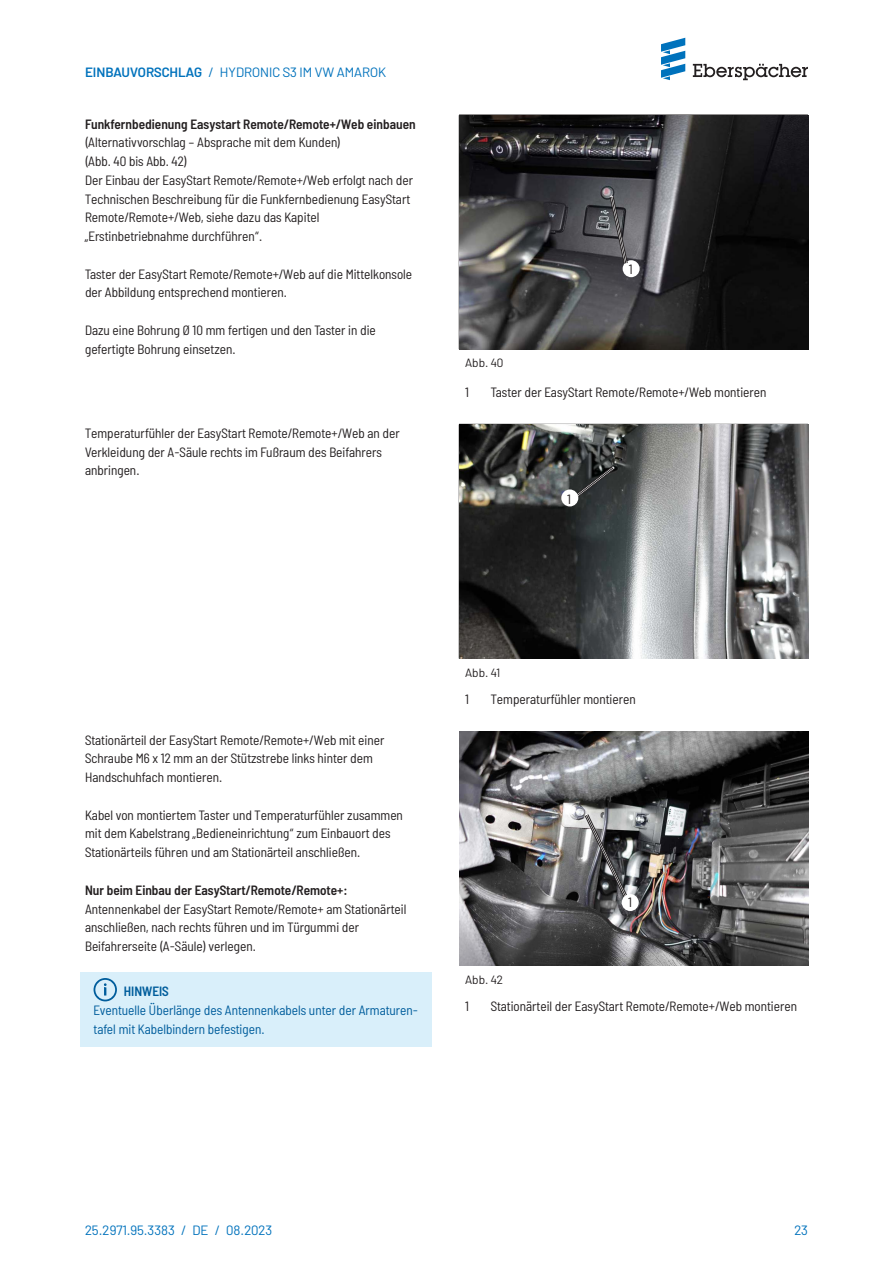
<style>
.page{position:relative;width:893px;height:1263px;background:#fff}
.page>*{position:absolute;margin:0;border:0;box-sizing:border-box;transform-origin:0 0}
.t1{font:semi-condensed 13.5px/18.8px "Barlow";color:#231f20}
.t2{font:600 semi-condensed 13.5px "Barlow";color:#231f20}
.t3{font:semi-condensed 13.5px/18.8px "Barlow";color:#005d9c}
.t4{font:13.5px "Barlow";color:#0072bc}
.t5{font:600 semi-condensed 13.5px "Barlow";color:#005d9c}
.t6{font:12px "Barlow";color:#231f20}
.s1{font-weight:600}
</style>
<div class="page">
<img style="left:459px;top:115px;width:349px;height:234px">
<div style="left:623px;top:260px;width:17px;height:17px;background:#fff;border-radius:50%"></div>
<img style="left:459px;top:424px;width:349px;height:234px">
<svg style="left:573px;top:464px;width:44px;height:36px;background:#353838"></svg>
<div style="left:561px;top:489px;width:17px;height:17px;background:#fff;border-radius:50%"></div>
<div style="left:81px;top:972px;width:351px;height:37px;background:#d9effa"></div>
<div style="left:81px;top:991px;width:351px;height:56px;background:#d9effa"></div>
<svg style="left:94px;top:978px;width:23px;height:23px"></svg>
<img style="left:459px;top:731px;width:349px;height:234px">
<svg style="left:583px;top:811px;width:48px;height:92px;background:#6d6e70"></svg>
<div style="left:622px;top:894px;width:17px;height:17px;background:#fff;border-radius:50%"></div>
<svg style="left:608px;top:194px;width:21px;height:73px;background:#5e5e61"></svg>
<svg style="left:693px;top:64px;width:115px;height:16px"></svg>
<svg style="left:661px;top:38px;width:24px;height:42px"></svg>
<p class="t4" style="left:85px;top:63px;width:303px"><span class="s1">EINBAUVORSCHLAG</span> / HYDRONIC S3 IM VW AMAROK</p>
<p class="t2" style="left:85px;top:114px;width:332px">Funkfernbedienung Easystart Remote/Remote+/Web einbauen</p>
<p class="t1" style="left:85px;top:132px;width:330px">(Alternativvorschlag – Absprache mit dem Kunden)<br>(Abb. 40 bis Abb. 42)<br>Der Einbau der EasyStart Remote/Remote+/Web erfolgt nach der Technischen Beschreibung für die Funkfernbedienung EasyStart Remote/Remote+/Web, siehe dazu das Kapitel „Erstinbetriebnahme durchführen“.</p>
<p class="t1" style="left:85px;top:263px;width:329px">Taster der EasyStart Remote/Remote+/Web auf die Mittelkonsole der Abbildung entsprechend montieren.</p>
<p class="t1" style="left:85px;top:320px;width:292px">Dazu eine Bohrung Ø 10 mm fertigen und den Taster in die gefertigte Bohrung einsetzen.</p>
<p class="t1" style="left:85px;top:423px;width:316px">Temperaturfühler der EasyStart Remote/Remote+/Web an der<br>Verkleidung der A-Säule rechts im Fußraum des Beifahrers anbringen.</p>
<p class="t1" style="left:629px;top:259px;width:5px">1</p>
<p class="t6" style="left:465px;top:354px;width:40px">Abb. 40</p>
<p class="t1" style="left:465px;top:382px;width:5px">1</p>
<p class="t1" style="left:491px;top:382px;width:277px">Taster der EasyStart Remote/Remote+/Web montieren</p>
<p class="t1" style="left:567px;top:488px;width:5px">1</p>
<p class="t1" style="left:85px;top:729px;width:301px">Stationärteil der EasyStart Remote/Remote+/Web mit einer<br>Schraube M6 x 12 mm an der Stützstrebe links hinter dem<br>Handschuhfach montieren.</p>
<p class="t1" style="left:85px;top:804px;width:319px">Kabel von montiertem Taster und Temperaturfühler zusammen mit dem Kabelstrang „Bedieneinrichtung“ zum Einbauort des<br>Stationärteils führen und am Stationärteil anschließen.</p>
<p class="t2" style="left:85px;top:880px;width:264px">Nur beim Einbau der EasyStart/Remote/Remote+:</p>
<p class="t1" style="left:85px;top:898px;width:323px">Antennenkabel der EasyStart Remote/Remote+ am Stationärteil anschließen, nach rechts führen und im Türgummi der<br>Beifahrerseite (A-Säule) verlegen.</p>
<p class="t5" style="left:124px;top:981px;width:47px">HINWEIS</p>
<p class="t3" style="left:94px;top:1000px;width:326px">Eventuelle Überlänge des Antennenkabels unter der Armaturen&shy;tafel mit Kabelbindern befestigen.</p>
<p class="t6" style="left:465px;top:664px;width:37px">Abb. 41</p>
<p class="t1" style="left:465px;top:688px;width:5px">1</p>
<p class="t1" style="left:491px;top:688px;width:146px">Temperaturfühler montieren</p>
<p class="t1" style="left:628px;top:892px;width:5px">1</p>
<p class="t6" style="left:465px;top:971px;width:39px">Abb. 42</p>
<p class="t1" style="left:465px;top:995px;width:5px">1</p>
<p class="t1" style="left:491px;top:995px;width:308px">Stationärteil der EasyStart Remote/Remote+/Web montieren</p>
<p class="t4" style="left:85px;top:1220px;width:189px">25.2971.95.3383 / DE / 08.2023</p>
<p class="t4" style="left:794px;top:1220px;width:15px">23</p>
</div>
